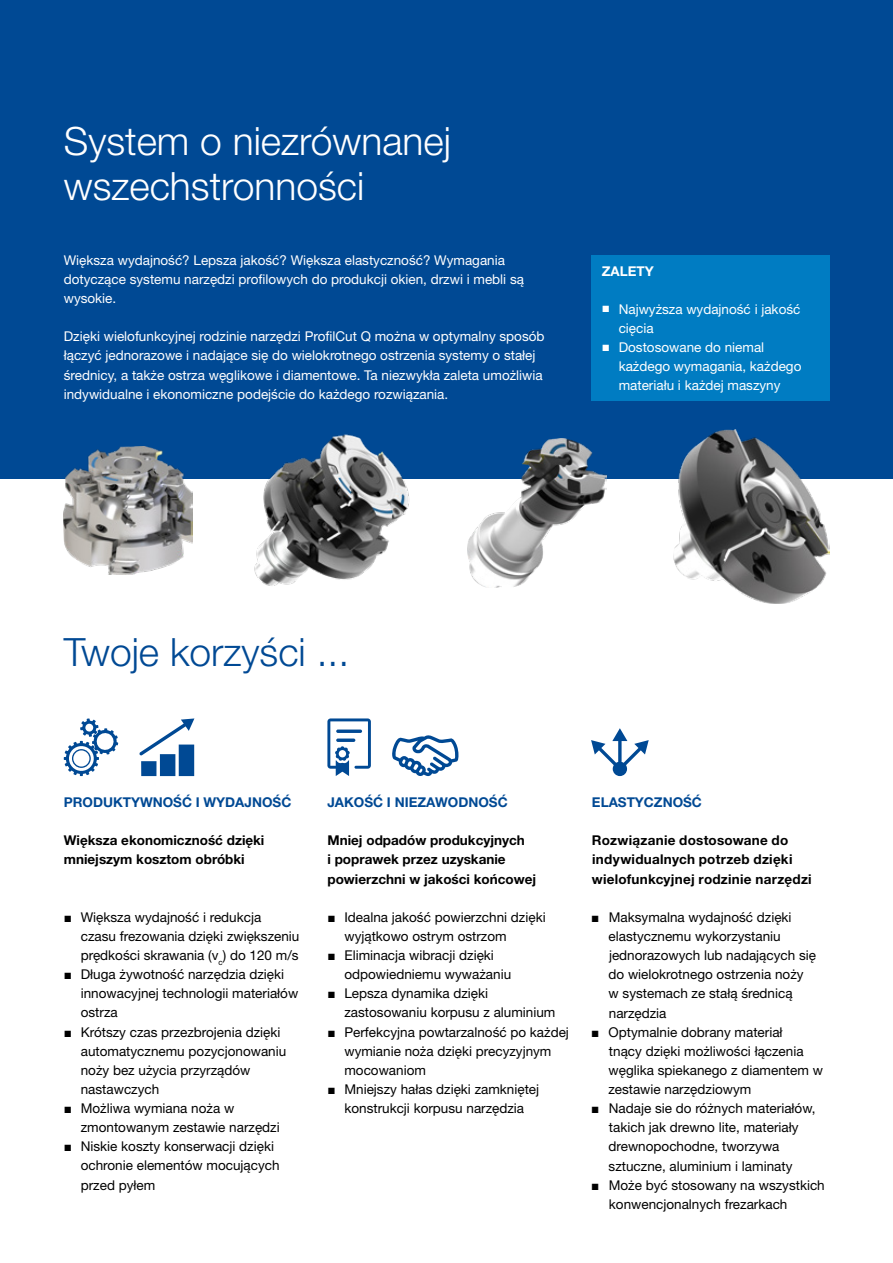
<style>
.page{position:relative;width:893px;height:1263px;background:#fff}
.page>*{position:absolute;margin:0;border:0;box-sizing:border-box;transform-origin:0 0}
.t1{font:300 39px/45px "Helvetica Neue LT Pro";color:#fff}
.t2{font:300 39px "Helvetica Neue LT Pro";color:#004994}
.t3{font:13.5px/19.2px "Helvetica Neue LT Pro";color:#000}
.t4{font:13.5px/19.2px "Helvetica Neue LT Pro";color:#fff}
.t5{font:700 13.5px/19.2px "Helvetica Neue LT Pro";color:#000}
.t6{font:700 13.5px/19.2px "Helvetica Neue LT Pro";letter-spacing:.02em;color:#000}
.t7{font:700 13.5px "Helvetica Neue LT Pro";color:#004994}
.t8{font:700 13.5px "Helvetica Neue LT Pro";color:#fff}
.s1{font-family:"Arial"}
.s2{font-family:"Arial";font-weight:700}
</style>
<div class="page">
<div style="left:0;top:0;width:893px;height:478px;background:#004994"></div>
<div style="left:179px;top:744px;width:15px;height:32px;background:#004994"></div>
<div style="left:160px;top:754px;width:15px;height:22px;background:#004994"></div>
<div style="left:141px;top:761px;width:15px;height:15px;background:#004994"></div>
<svg style="left:139px;top:718px;width:55px;height:37px"></svg>
<svg style="left:392px;top:735px;width:67px;height:41px"></svg>
<svg style="left:64px;top:718px;width:54px;height:58px"></svg>
<svg style="left:327px;top:718px;width:44px;height:58px"></svg>
<svg style="left:336px;top:738px;width:19px;height:4px"></svg>
<svg style="left:336px;top:729px;width:26px;height:4px"></svg>
<div style="left:591px;top:255px;width:238px;height:146px;background:#007cc2"></div>
<svg style="left:591px;top:728px;width:58px;height:48px"></svg>
<img style="left:63px;top:446px;width:130px;height:129px">
<img style="left:468px;top:438px;width:138px;height:150px">
<img style="left:673px;top:429px;width:156px;height:175px">
<img style="left:222px;top:434px;width:218px;height:152px">
<h1 class="t1" style="left:64px;top:118px;width:389px">System o niezrównanej wszechstronności</h1>
<p class="t4" style="left:64px;top:250px;width:462px">Większa wydajność? Lepsza jakość? Większa elastyczność? Wymagania dotyczące systemu narzędzi profilowych do produkcji okien, drzwi i mebli są wysokie.</p>
<p class="t4" style="left:64px;top:327px;width:482px">Dzięki wielofunkcyjnej rodzinie narzędzi ProfilCut Q można w optymalny sposób łączyć jednorazowe i nadające się do wielokrotnego ostrzenia systemy o stałej średnicy, a także ostrza węglikowe i diamentowe. Ta niezwykła zaleta umożliwia indywidualne i ekonomiczne podejście do każdego rozwiązania.</p>
<p class="t8" style="left:602px;top:262px;width:54px">ZALETY</p>
<p class="t4" style="left:619px;top:299px;width:183px;text-indent:-17px"><span class="s1">■</span> Najwyższa wydajność i jakość cięcia</p>
<p class="t4" style="left:619px;top:337px;width:184px;text-indent:-17px"><span class="s1">■</span> Dostosowane do niemal każdego wymagania, każdego materiału i każdej maszyny</p>
<h1 class="t2" style="left:64px;top:628px;width:287px">Twoje korzyści ...</h1>
<p class="t7" style="left:64px;top:794px;width:229px">PRODUKTYWNOŚĆ I WYDAJNOŚĆ</p>
<p class="t5" style="left:64px;top:830px;width:202px">Większa ekonomiczność dzięki mniejszym kosztom obróbki</p>
<p class="t3" style="left:81px;top:907px;width:220px;text-indent:-17px"><span class="s2">■</span> Większa wydajność i redukcja czasu frezowania dzięki zwiększeniu prędkości skrawania (v<sub>c</sub>) do 120 m/s</p>
<p class="t3" style="left:81px;top:964px;width:219px;text-indent:-17px"><span class="s2">■</span> Długa żywotność narzędzia dzięki innowacyjnej technologii materiałów ostrza</p>
<p class="t3" style="left:81px;top:1022px;width:207px;text-indent:-17px"><span class="s2">■</span> Krótszy czas przezbrojenia dzięki automatycznemu pozycjonowaniu noży bez użycia przyrządów nastawczych</p>
<p class="t3" style="left:81px;top:1098px;width:200px;text-indent:-17px"><span class="s2">■</span> Możliwa wymiana noża w zmontowanym zestawie narzędzi</p>
<p class="t3" style="left:81px;top:1136px;width:200px;text-indent:-17px"><span class="s2">■</span> Niskie koszty konserwacji dzięki ochronie elementów mocujących przed pyłem</p>
<p class="t7" style="left:327px;top:794px;width:182px">JAKOŚĆ I NIEZAWODNOŚĆ</p>
<p class="t5" style="left:327px;top:830px;width:210px">Mniej odpadów produkcyjnych<br>i poprawek przez uzyskanie powierzchni w jakości końcowej</p>
<p class="t3" style="left:344px;top:907px;width:203px;text-indent:-17px"><span class="s2">■</span> Idealna jakość powierzchni dzięki wyjątkowo ostrym ostrzom</p>
<p class="t3" style="left:344px;top:945px;width:168px;text-indent:-17px"><span class="s2">■</span> Eliminacja wibracji dzięki odpowiedniemu wyważaniu</p>
<p class="t3" style="left:344px;top:984px;width:213px;text-indent:-17px"><span class="s2">■</span> Lepsza dynamika dzięki zastosowaniu korpusu z aluminium</p>
<p class="t3" style="left:344px;top:1022px;width:226px;text-indent:-17px"><span class="s2">■</span> Perfekcyjna powtarzalność po każdej wymianie noża dzięki precyzyjnym mocowaniom</p>
<p class="t3" style="left:327px;top:1079px;width:213px;text-align:center"><span class="s2">■</span> Mniejszy hałas dzięki zamkniętej konstrukcji korpusu narzędzia</p>
<p class="t7" style="left:592px;top:794px;width:112px">ELASTYCZNOŚĆ</p>
<p class="t6" style="left:592px;top:830px;width:221px">Rozwiązanie dostosowane do indywidualnych potrzeb dzięki wielofunkcyjnej rodzinie narzędzi</p>
<p class="t3" style="left:609px;top:907px;width:209px;text-indent:-17px"><span class="s2">■</span> Maksymalna wydajność dzięki elastycznemu wykorzystaniu jednorazowych lub nadających się do wielokrotnego ostrzenia noży w systemach ze stałą średnicą narzędzia</p>
<p class="t3" style="left:608px;top:1022px;width:216px;text-indent:-17px"><span class="s2">■</span> Optymalnie dobrany materiał<br>tnący dzięki możliwości łączenia węglika spiekanego z diamentem w zestawie narzędziowym</p>
<p class="t3" style="left:609px;top:1098px;width:209px;text-indent:-17px"><span class="s2">■</span> Nadaje sie do różnych materiałów, takich jak drewno lite, materiały drewnopochodne, tworzywa sztuczne, aluminium i laminaty</p>
<p class="t3" style="left:609px;top:1175px;width:217px;text-indent:-18px"><span class="s2">■</span> Może być stosowany na wszystkich konwencjonalnych frezarkach</p>
</div>
